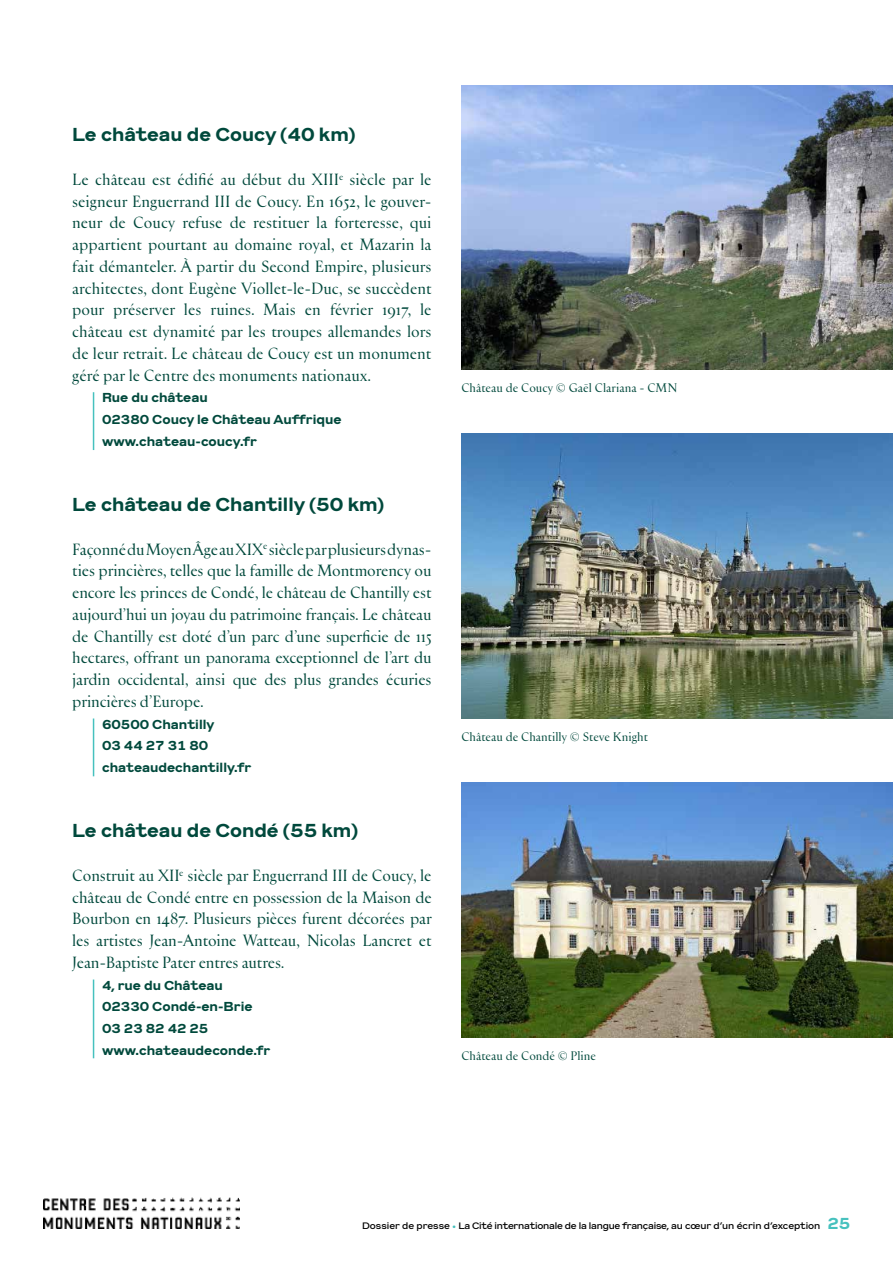
<style>
.page{position:relative;width:893px;height:1263px;background:#fff}
.page>*{position:absolute;margin:0;border:0;box-sizing:border-box;transform-origin:0 0}
.t1{font:700 19.5px "CVC Sans";color:#00493c}
.t2{font:15.75px/21.8px "CVC";letter-spacing:-.01em;color:#00493c;text-align:justify}
.t3{font:700 13.5px/21.8px "CVC Sans";color:#00493c}
.t4{font:12px "CVC";color:#00493c}
.t5{font:9.75px "CVC Sans";letter-spacing:-.02em;color:#000}
.s1{color:#46c1be}
.s2{font-weight:700;font-size:16.5px;color:#46c1be}
</style>
<div class="page">
<img style="left:43px;top:1198px;width:197px;height:31px">
<hr style="left:93px;top:392px;width:1px;height:58px;background:#46c1be">
<hr style="left:93px;top:718px;width:1px;height:58px;background:#46c1be">
<hr style="left:93px;top:979px;width:1px;height:79px;background:#46c1be">
<img style="left:461px;top:85px;width:432px;height:285px">
<img style="left:461px;top:434px;width:432px;height:285px">
<img style="left:461px;top:783px;width:432px;height:255px">
<p class="t1" style="left:72px;top:121px;width:285px">Le château de Coucy (40 km)</p>
<p class="t2" style="left:72px;top:168px;width:361px">Le château est édifié au début du XIII<sup>e</sup> siècle par le seigneur Enguerrand III de Coucy. En 1652, le gouver&shy;neur de Coucy refuse de restituer la forteresse, qui appartient pourtant au domaine royal, et Mazarin la fait démanteler. À partir du Second Empire, plusieurs architectes, dont Eugène Viollet-le-Duc, se succèdent pour préserver les ruines. Mais en février 1917, le château est dynamité par les troupes allemandes lors de leur retrait. Le château de Coucy est un monument géré par le Centre des monuments nationaux.</p>
<p class="t3" style="left:102px;top:386px;width:241px">Rue du château<br>02380 Coucy le Château Auffrique www.chateau-coucy.fr</p>
<p class="t1" style="left:72px;top:490px;width:314px">Le château de Chantilly (50 km)</p>
<p class="t2" style="left:72px;top:538px;width:361px">Façonné du Moyen Âge au XIX<sup>e</sup> siècle par plusieurs dynas&shy;ties princières, telles que la famille de Montmorency ou encore les princes de Condé, le château de Chantilly est aujourd’hui un joyau du patrimoine français. Le château de Chantilly est doté d’un parc d’une superficie de 115 hectares, offrant un panorama exceptionnel de l’art du jardin occidental, ainsi que des plus grandes écuries princières d’Europe.</p>
<p class="t3" style="left:102px;top:712px;width:151px">60500 Chantilly<br>03 44 27 31 80 chateaudechantilly.fr</p>
<p class="t1" style="left:72px;top:817px;width:287px">Le château de Condé (55 km)</p>
<p class="t2" style="left:72px;top:864px;width:361px">Construit au XII<sup>e</sup> siècle par Enguerrand III de Coucy, le château de Condé entre en possession de la Maison de Bourbon en 1487. Plusieurs pièces furent décorées par les artistes Jean-Antoine Watteau, Nicolas Lancret et Jean-Baptiste Pater entres autres.</p>
<p class="t3" style="left:102px;top:973px;width:170px">4, rue du Château<br>02330 Condé-en-Brie<br>03 23 82 42 25 www.chateaudeconde.fr</p>
<p class="t4" style="left:461px;top:380px;width:217px">Château de Coucy © Gaël Clariana - CMN</p>
<p class="t4" style="left:461px;top:729px;width:188px">Château de Chantilly © Steve Knight</p>
<p class="t4" style="left:461px;top:1047px;width:136px">Château de Condé © Pline</p>
<p class="t5" style="left:362px;top:1218px;width:490px">Dossier de presse <span class="s1">•</span> La Cité internationale de la langue française, au cœur d’un écrin d’exception <span class="s2">25</span></p>
</div>
